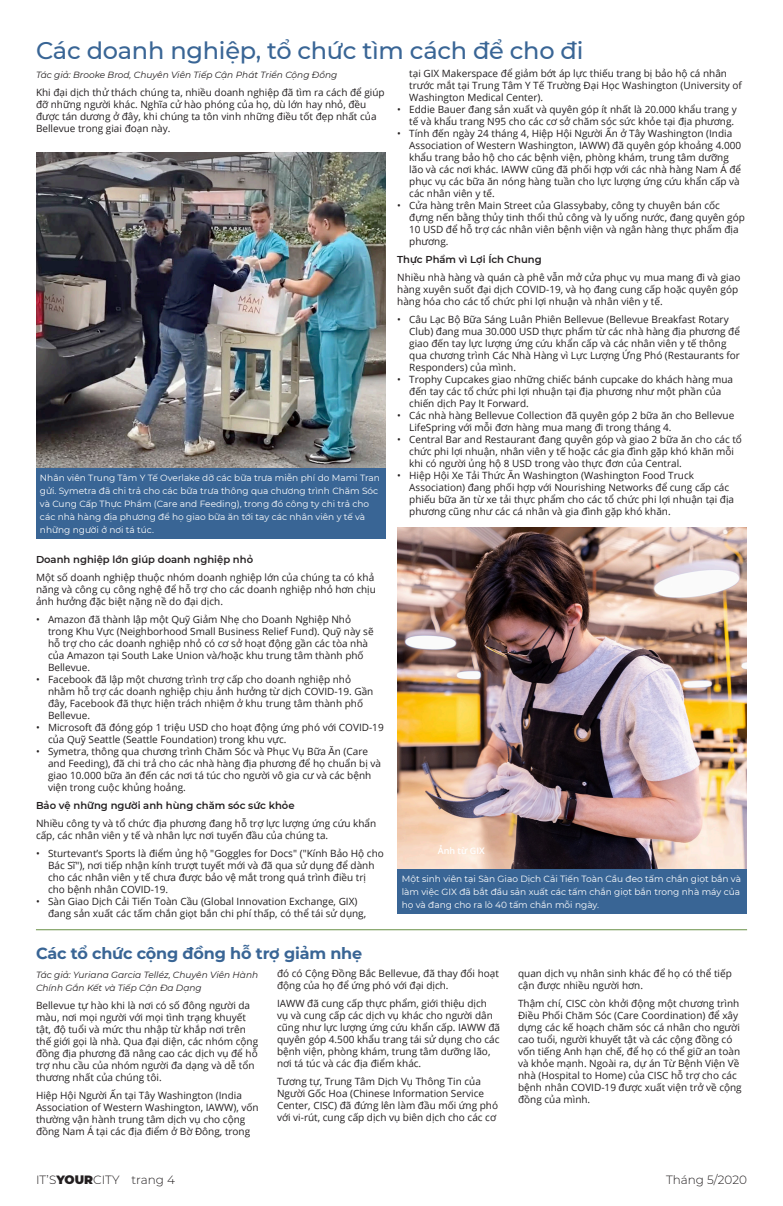
<style>
.page{position:relative;width:783px;height:1206px;background:#fff}
.page>*{position:absolute;margin:0;border:0;box-sizing:border-box;transform-origin:0 0}
._1st_TITLE_LARGER_ME{font:500 24px "Montserrat";letter-spacing:-.01em;color:#396595}
._1st_TITLE{font:700 16px "Montserrat";letter-spacing:-.01em;color:#396595}
.t1{font:300 12px "Montserrat";color:#231f20}
._3rd_Indent_for_Para{font:10px/12px "Open Sans";color:#231f20}
._2nd_all_out_Paragra{font:10px/12px "Open Sans";color:#231f20}
._2B_SubTITLE_within{font:600 10px "Montserrat";color:#231f20}
._6th_caption{font:9px/13px "Montserrat";color:#fff;text-align:justify}
._4th_credit_name{font:italic 9px/13px "Montserrat";color:#231f20}
.t2{font:600 9px "Open Sans";color:#fff}
.s1{font-weight:900}
</style>
<div class="page">
<img style="left:36px;top:152px;width:349px;height:316px">
<img style="left:397px;top:528px;width:350px;height:340px">
<div style="left:398px;top:869px;width:349px;height:45px;background:#396595"></div>
<div style="left:36px;top:468px;width:349px;height:71px;background:#396595"></div>
<hr style="left:36px;top:930px;width:711px;height:1px;background:#689046">
<p class="_1st_TITLE_LARGER_ME" style="left:36px;top:34px;width:549px">Các doanh nghiệp, tổ chức tìm cách để cho đi</p>
<p class="_4th_credit_name" style="left:36px;top:68px;width:303px">Tác giả: Brooke Brod, Chuyên Viên Tiếp Cận Phát Triển Cộng Đồng</p>
<p class="_2nd_all_out_Paragra" style="left:36px;top:86px;width:350px">Khi đại dịch thử thách chúng ta, nhiều doanh nghiệp đã tìm ra cách để giúp đỡ những người khác. Nghĩa cử hào phóng của họ, dù lớn hay nhỏ, đều được tán dương ở đây, khi chúng ta tôn vinh những điều tốt đẹp nhất của Bellevue trong giai đoạn này.</p>
<p class="_3rd_Indent_for_Para" style="left:409px;top:67px;width:334px">tại GIX Makerspace để giảm bớt áp lực thiếu trang bị bảo hộ cá nhân trước mắt tại Trung Tâm Y Tế Trường Đại Học Washington (University of<br>Washington Medical Center).</p>
<p class="_3rd_Indent_for_Para" style="left:397px;top:103px;width:341px;text-align:right">• Eddie Bauer đang sản xuất và quyên góp ít nhất là 20.000 khẩu trang y tế và khẩu trang N95 cho các cơ sở chăm sóc sức khỏe tại địa phương.</p>
<p class="_3rd_Indent_for_Para" style="left:409px;top:127px;width:334px;text-indent:-12px">• Tính đến ngày 24 tháng 4, Hiệp Hội Người Ấn ở Tây Washington (India Association of Western Washington, IAWW) đã quyên góp khoảng 4.000 khẩu trang bảo hộ cho các bệnh viện, phòng khám, trung tâm dưỡng lão và các nơi khác. IAWW cũng đã phối hợp với các nhà hàng Nam Á để phục vụ các bữa ăn nóng hàng tuần cho lực lượng ứng cứu khẩn cấp và các nhân viên y tế.</p>
<p class="_3rd_Indent_for_Para" style="left:409px;top:199px;width:337px;text-indent:-12px">• Cửa hàng trên Main Street của Glassybaby, công ty chuyên bán cốc đựng nến bằng thủy tinh thổi thủ công và ly uống nước, đang quyên góp 10 USD để hỗ trợ các nhân viên bệnh viện và ngân hàng thực phẩm địa phương.</p>
<p class="_2B_SubTITLE_within" style="left:397px;top:253px;width:146px">Thực Phẩm vì Lợi Ích Chung</p>
<p class="_2nd_all_out_Paragra" style="left:397px;top:271px;width:345px">Nhiều nhà hàng và quán cà phê vẫn mở cửa phục vụ mua mang đi và giao hàng xuyên suốt đại dịch COVID-19, và họ đang cung cấp hoặc quyên góp hàng hóa cho các tổ chức phi lợi nhuận và nhân viên y tế.</p>
<p class="_3rd_Indent_for_Para" style="left:409px;top:313px;width:332px;text-indent:-12px">• Câu Lạc Bộ Bữa Sáng Luân Phiên Bellevue (Bellevue Breakfast Rotary Club) đang mua 30.000 USD thực phẩm từ các nhà hàng địa phương để giao đến tay lực lượng ứng cứu khẩn cấp và các nhân viên y tế thông qua chương trình Các Nhà Hàng vì Lực Lượng Ứng Phó (Restaurants for Responders) của mình.</p>
<p class="_3rd_Indent_for_Para" style="left:409px;top:373px;width:325px;text-indent:-12px">• Trophy Cupcakes giao những chiếc bánh cupcake do khách hàng mua đến tay các tổ chức phi lợi nhuận tại địa phương như một phần của chiến dịch Pay It Forward.</p>
<p class="_3rd_Indent_for_Para" style="left:409px;top:409px;width:327px;text-indent:-12px">• Các nhà hàng Bellevue Collection đã quyên góp 2 bữa ăn cho Bellevue<br>LifeSpring với mỗi đơn hàng mua mang đi trong tháng 4.</p>
<p class="_3rd_Indent_for_Para" style="left:409px;top:433px;width:334px;text-indent:-12px">• Central Bar and Restaurant đang quyên góp và giao 2 bữa ăn cho các tổ chức phi lợi nhuận, nhân viên y tế hoặc các gia đình gặp khó khăn mỗi khi có người ủng hộ 8 USD trong vào thực đơn của Central.</p>
<p class="_3rd_Indent_for_Para" style="left:409px;top:469px;width:326px;text-indent:-12px">• Hiệp Hội Xe Tải Thức Ăn Washington (Washington Food Truck Association) đang phối hợp với Nourishing Networks để cung cấp các phiếu bữa ăn từ xe tải thực phẩm cho các tổ chức phi lợi nhuận tại địa phương cũng như các cá nhân và gia đình gặp khó khăn.</p>
<p class="_6th_caption" style="left:40px;top:471px;width:342px;text-align:left">Nhân viên Trung Tâm Y Tế Overlake dỡ các bữa trưa miễn phí do Mami Tran gửi. Symetra đã chi trả cho các bữa trưa thông qua chương trình Chăm Sóc và Cung Cấp Thực Phẩm (Care and Feeding), trong đó công ty chi trả cho các nhà hàng địa phương để họ giao bữa ăn tới tay các nhân viên y tế và những người ở nơi tá túc.</p>
<p class="_2B_SubTITLE_within" style="left:36px;top:552px;width:219px">Doanh nghiệp lớn giúp doanh nghiệp nhỏ</p>
<p class="_2nd_all_out_Paragra" style="left:36px;top:571px;width:341px">Một số doanh nghiệp thuộc nhóm doanh nghiệp lớn của chúng ta có khả năng và công cụ công nghệ để hỗ trợ cho các doanh nghiệp nhỏ hơn chịu ảnh hưởng đặc biệt nặng nề do đại dịch.</p>
<p class="_3rd_Indent_for_Para" style="left:48px;top:613px;width:327px;text-indent:-12px">• Amazon đã thành lập một Quỹ Giảm Nhẹ cho Doanh Nghiệp Nhỏ trong Khu Vực (Neighborhood Small Business Relief Fund). Quỹ này sẽ hỗ trợ cho các doanh nghiệp nhỏ có cơ sở hoạt động gần các tòa nhà của Amazon tại South Lake Union và/hoặc khu trung tâm thành phố Bellevue.</p>
<p class="_3rd_Indent_for_Para" style="left:48px;top:673px;width:327px;text-indent:-12px">• Facebook đã lập một chương trình trợ cấp cho doanh nghiệp nhỏ nhằm hỗ trợ các doanh nghiệp chịu ảnh hưởng từ dịch COVID-19. Gần đây, Facebook đã thực hiện trách nhiệm ở khu trung tâm thành phố Bellevue.</p>
<p class="_3rd_Indent_for_Para" style="left:48px;top:721px;width:337px;text-indent:-12px">• Microsoft đã đóng góp 1 triệu USD cho hoạt động ứng phó với COVID-19 của Quỹ Seattle (Seattle Foundation) trong khu vực.</p>
<p class="_3rd_Indent_for_Para" style="left:48px;top:745px;width:335px;text-indent:-12px">• Symetra, thông qua chương trình Chăm Sóc và Phục Vụ Bữa Ăn (Care and Feeding), đã chi trả cho các nhà hàng địa phương để họ chuẩn bị và giao 10.000 bữa ăn đến các nơi tá túc cho người vô gia cư và các bệnh viện trong cuộc khủng hoảng.</p>
<p class="_2B_SubTITLE_within" style="left:36px;top:798px;width:260px">Bảo vệ những người anh hùng chăm sóc sức khỏe</p>
<p class="_2nd_all_out_Paragra" style="left:36px;top:817px;width:342px">Nhiều công ty và tổ chức địa phương đang hỗ trợ lực lượng ứng cứu khẩn cấp, các nhân viên y tế và nhân lực nơi tuyến đầu của chúng ta.</p>
<p class="_3rd_Indent_for_Para" style="left:48px;top:847px;width:337px;text-indent:-12px">• Sturtevant’s Sports là điểm ủng hộ "Goggles for Docs" ("Kính Bảo Hộ cho Bác Sĩ"), nơi tiếp nhận kính trượt tuyết mới và đã qua sử dụng để dành cho các nhân viên y tế chưa được bảo vệ mắt trong quá trình điều trị cho bệnh nhân COVID-19.</p>
<p class="_3rd_Indent_for_Para" style="left:48px;top:895px;width:320px;text-indent:-12px">• Sàn Giao Dịch Cải Tiến Toàn Cầu (Global Innovation Exchange, GIX) đang sản xuất các tấm chắn giọt bắn chi phí thấp, có thể tái sử dụng,</p>
<p class="t2" style="left:438px;top:844px;width:48px">Ảnh từ GIX</p>
<p class="_6th_caption" style="left:402px;top:872px;width:341px">Một sinh viên tại Sàn Giao Dịch Cải Tiến Toàn Cầu đeo tấm chắn giọt bắn và làm việc GIX đã bắt đầu sản xuất các tấm chắn giọt bắn trong nhà máy của họ và đang cho ra lò 40 tấm chắn mỗi ngày.</p>
<p class="_1st_TITLE" style="left:36px;top:941px;width:328px">Các tổ chức cộng đồng hỗ trợ giảm nhẹ</p>
<p class="_4th_credit_name" style="left:36px;top:968px;width:224px">Tác giả: Yuriana Garcia Telléz, Chuyên Viên Hành<br>Chính Gắn Kết và Tiếp Cận Đa Dạng</p>
<p class="_2nd_all_out_Paragra" style="left:36px;top:999px;width:224px">Bellevue tự hào khi là nơi có số đông người da màu, nơi mọi người với mọi tình trạng khuyết tật, độ tuổi và mức thu nhập từ khắp nơi trên thế giới gọi là nhà. Qua đại diện, các nhóm cộng đồng địa phương đã nâng cao các dịch vụ để hỗ trợ nhu cầu của nhóm người đa dạng và dễ tổn thương nhất của chúng tôi.</p>
<p class="_2nd_all_out_Paragra" style="left:36px;top:1089px;width:224px">Hiệp Hội Người Ấn tại Tây Washington (India Association of Western Washington, IAWW), vốn thường vận hành trung tâm dịch vụ cho cộng đồng Nam Á tại các địa điểm ở Bờ Đông, trong</p>
<p class="_2nd_all_out_Paragra" style="left:277px;top:967px;width:223px">đó có Cộng Đồng Bắc Bellevue, đã thay đổi hoạt động của họ để ứng phó với đại dịch.</p>
<p class="_2nd_all_out_Paragra" style="left:277px;top:997px;width:225px">IAWW đã cung cấp thực phẩm, giới thiệu dịch vụ và cung cấp các dịch vụ khác cho người dân cũng như lực lượng ứng cứu khẩn cấp. IAWW đã quyên góp 4.500 khẩu trang tái sử dụng cho các bệnh viện, phòng khám, trung tâm dưỡng lão, nơi tá túc và các địa điểm khác.</p>
<p class="_2nd_all_out_Paragra" style="left:277px;top:1075px;width:223px">Tương tự, Trung Tâm Dịch Vụ Thông Tin của Người Gốc Hoa (Chinese Information Service Center, CISC) đã đứng lên làm đầu mối ứng phó với vi-rút, cung cấp dịch vụ biên dịch cho các cơ</p>
<p class="_2nd_all_out_Paragra" style="left:518px;top:967px;width:215px">quan dịch vụ nhân sinh khác để họ có thể tiếp cận được nhiều người hơn.</p>
<p class="_2nd_all_out_Paragra" style="left:518px;top:997px;width:225px">Thậm chí, CISC còn khởi động một chương trình Điều Phối Chăm Sóc (Care Coordination) để xây dựng các kế hoạch chăm sóc cá nhân cho người cao tuổi, người khuyết tật và các cộng đồng có vốn tiếng Anh hạn chế, để họ có thể giữ an toàn và khỏe mạnh. Ngoài ra, dự án Từ Bệnh Viện Về nhà (Hospital to Home) của CISC hỗ trợ cho các bệnh nhân COVID-19 được xuất viện trở về cộng đồng của mình.</p>
<p class="t1" style="left:36px;top:1171px;width:141px">IT’S<span class="s1">YOUR</span>CITY trang 4</p>
<p class="t1" style="left:666px;top:1171px;width:82px">Tháng 5/2020</p>
</div>
